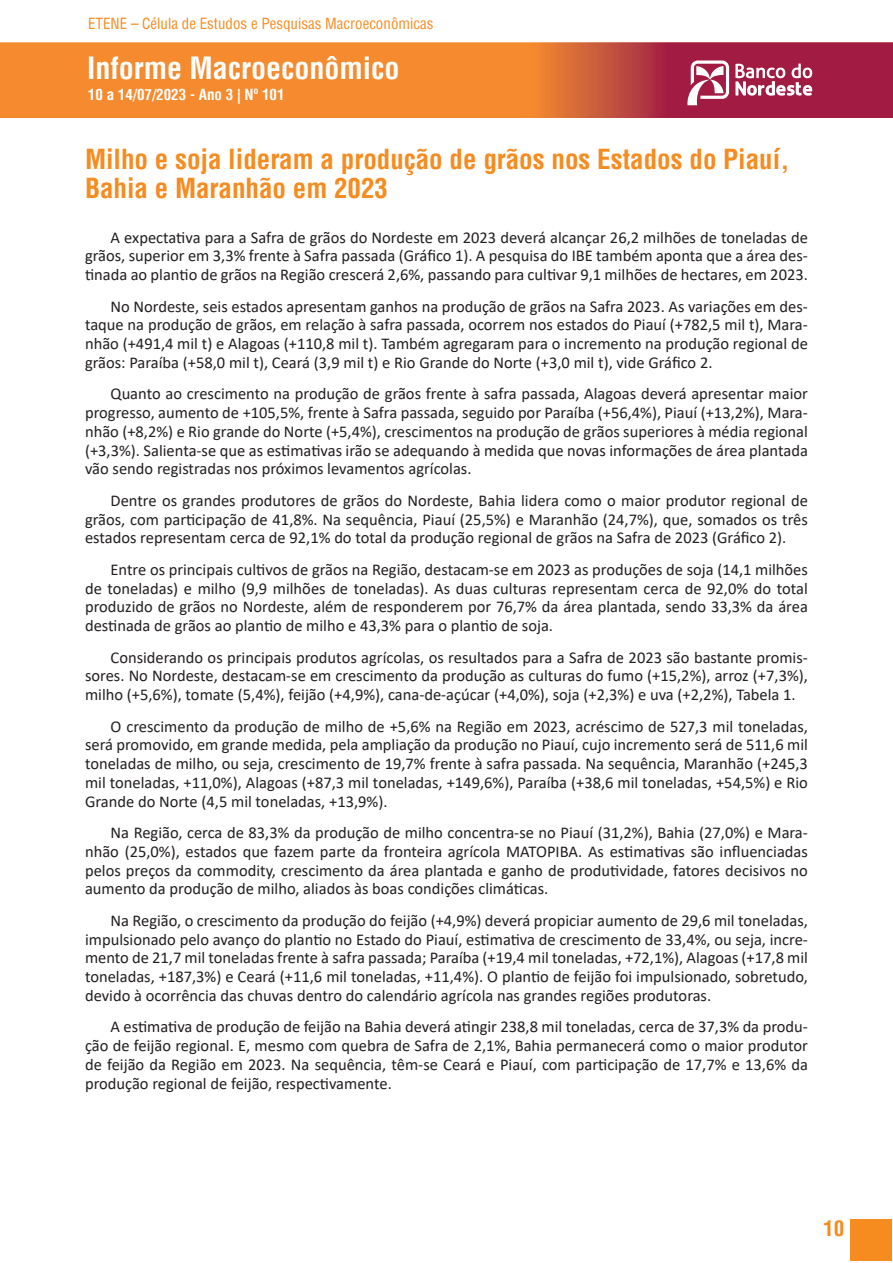
<style>
.page{position:relative;width:893px;height:1263px;background:#fff}
.page>*{position:absolute;margin:0;border:0;box-sizing:border-box;transform-origin:0 0}
.t1{font:700 condensed 30px "Helvetica";color:#fff}
.MS_Tit_1{font:700 condensed 27px/29.1px "Helvetica";color:#f68b1f}
.t2{font:700 condensed 21px "Helvetica";color:#f68b1f}
.MS_Corpo{font:16.5px/18.8px "Calibri";color:#231f20;text-align:justify}
.t3{font:condensed 15px "Helvetica";color:#f68b1f}
.t4{font:700 condensed 15px "Helvetica";color:#fff}
</style>
<div class="page">
<img style="left:0;top:43px;width:893px;height:75px">
<svg style="left:686px;top:61px;width:43px;height:44px"></svg>
<svg style="left:735px;top:64px;width:77px;height:32px"></svg>
<div style="left:850px;top:1219px;width:42px;height:41px;background:#f68b1f"></div>
<p class="t3" style="left:88px;top:14px;width:347px">ETENE – Célula de Estudos e Pesquisas Macroeconômicas</p>
<h1 class="t1" style="left:87px;top:49px;width:314px">Informe Macroeconômico</h1>
<p class="t4" style="left:88px;top:86px;width:198px">10 a 14/07/2023 - Ano 3 | Nº 101</p>
<p class="MS_Tit_1" style="left:85px;top:145px;width:706px">Milho e soja lideram a produção de grãos nos Estados do Piauí,<br>Bahia e Maranhão em 2023</p>
<p class="MS_Corpo" style="left:85px;top:227px;width:724px;text-indent:26px">A expectativa para a Safra de grãos do Nordeste em 2023 deverá alcançar 26,2 milhões de toneladas de grãos, superior em 3,3% frente à Safra passada (Gráfico 1). A pesquisa do IBE também aponta que a área des&shy;tinada ao plantio de grãos na Região crescerá 2,6%, passando para cultivar 9,1 milhões de hectares, em 2023.</p>
<p class="MS_Corpo" style="left:85px;top:296px;width:724px;text-indent:26px">No Nordeste, seis estados apresentam ganhos na produção de grãos na Safra 2023. As variações em des&shy;taque na produção de grãos, em relação à safra passada, ocorrem nos estados do Piauí (+782,5 mil t), Mara&shy;nhão (+491,4 mil t) e Alagoas (+110,8 mil t). Também agregaram para o incremento na produção regional de grãos: Paraíba (+58,0 mil t), Ceará (3,9 mil t) e Rio Grande do Norte (+3,0 mil t), vide Gráfico 2.</p>
<p class="MS_Corpo" style="left:85px;top:384px;width:724px;text-indent:26px">Quanto ao crescimento na produção de grãos frente à safra passada, Alagoas deverá apresentar maior progresso, aumento de +105,5%, frente à Safra passada, seguido por Paraíba (+56,4%), Piauí (+13,2%), Mara&shy;nhão (+8,2%) e Rio grande do Norte (+5,4%), crescimentos na produção de grãos superiores à média regional (+3,3%). Salienta-se que as estimativas irão se adequando à medida que novas informações de área plantada vão sendo registradas nos próximos levamentos agrícolas.</p>
<p class="MS_Corpo" style="left:85px;top:490px;width:724px;text-indent:26px">Dentre os grandes produtores de grãos do Nordeste, Bahia lidera como o maior produtor regional de grãos, com participação de 41,8%. Na sequência, Piauí (25,5%) e Maranhão (24,7%), que, somados os três estados representam cerca de 92,1% do total da produção regional de grãos na Safra de 2023 (Gráfico 2).</p>
<p class="MS_Corpo" style="left:85px;top:559px;width:724px;text-indent:26px">Entre os principais cultivos de grãos na Região, destacam-se em 2023 as produções de soja (14,1 milhões de toneladas) e milho (9,9 milhões de toneladas). As duas culturas representam cerca de 92,0% do total produzido de grãos no Nordeste, além de responderem por 76,7% da área plantada, sendo 33,3% da área destinada de grãos ao plantio de milho e 43,3% para o plantio de soja.</p>
<p class="MS_Corpo" style="left:85px;top:647px;width:724px;text-indent:26px">Considerando os principais produtos agrícolas, os resultados para a Safra de 2023 são bastante promis&shy;sores. No Nordeste, destacam-se em crescimento da produção as culturas do fumo (+15,2%), arroz (+7,3%), milho (+5,6%), tomate (5,4%), feijão (+4,9%), cana-de-açúcar (+4,0%), soja (+2,3%) e uva (+2,2%), Tabela 1.</p>
<p class="MS_Corpo" style="left:85px;top:716px;width:724px;text-indent:26px">O crescimento da produção de milho de +5,6% na Região em 2023, acréscimo de 527,3 mil toneladas, será promovido, em grande medida, pela ampliação da produção no Piauí, cujo incremento será de 511,6 mil toneladas de milho, ou seja, crescimento de 19,7% frente à safra passada. Na sequência, Maranhão (+245,3 mil toneladas, +11,0%), Alagoas (+87,3 mil toneladas, +149,6%), Paraíba (+38,6 mil toneladas, +54,5%) e Rio Grande do Norte (4,5 mil toneladas, +13,9%).</p>
<p class="MS_Corpo" style="left:85px;top:823px;width:724px;text-indent:26px">Na Região, cerca de 83,3% da produção de milho concentra-se no Piauí (31,2%), Bahia (27,0%) e Mara&shy;nhão (25,0%), estados que fazem parte da fronteira agrícola MATOPIBA. As estimativas são influenciadas pelos preços da commodity, crescimento da área plantada e ganho de produtividade, fatores decisivos no aumento da produção de milho, aliados às boas condições climáticas.</p>
<p class="MS_Corpo" style="left:85px;top:911px;width:724px;text-indent:26px">Na Região, o crescimento da produção do feijão (+4,9%) deverá propiciar aumento de 29,6 mil toneladas, impulsionado pelo avanço do plantio no Estado do Piauí, estimativa de crescimento de 33,4%, ou seja, incre&shy;mento de 21,7 mil toneladas frente à safra passada; Paraíba (+19,4 mil toneladas, +72,1%), Alagoas (+17,8 mil toneladas, +187,3%) e Ceará (+11,6 mil toneladas, +11,4%). O plantio de feijão foi impulsionado, sobretudo, devido à ocorrência das chuvas dentro do calendário agrícola nas grandes regiões produtoras.</p>
<p class="MS_Corpo" style="left:85px;top:1017px;width:724px;text-indent:26px">A estimativa de produção de feijão na Bahia deverá atingir 238,8 mil toneladas, cerca de 37,3% da produ&shy;ção de feijão regional. E, mesmo com quebra de Safra de 2,1%, Bahia permanecerá como o maior produtor de feijão da Região em 2023. Na sequência, têm-se Ceará e Piauí, com participação de 17,7% e 13,6% da produção regional de feijão, respectivamente.</p>
<p class="t2" style="left:823px;top:1215px;width:22px">10</p>
</div>
